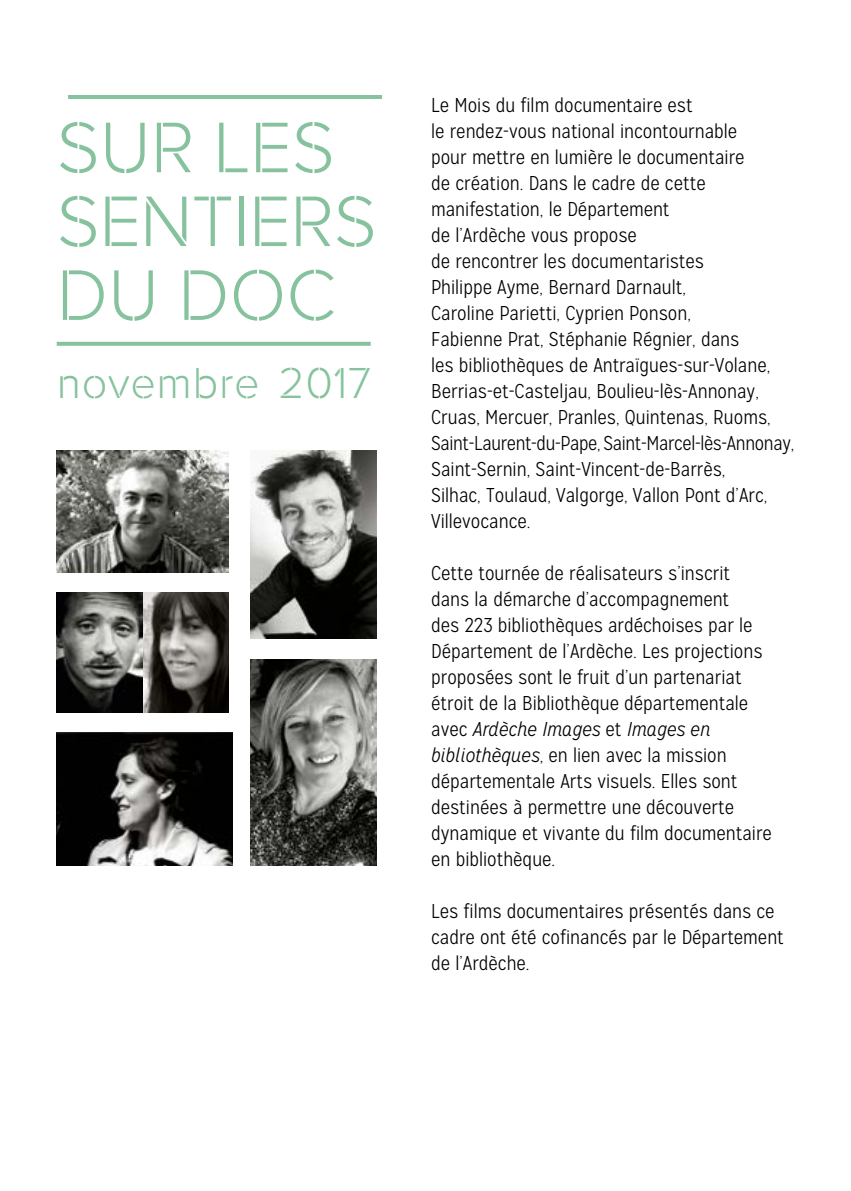
<style>
.page{position:relative;width:851px;height:1191px;background:#fff}
.page>*{position:absolute;margin:0;border:0;box-sizing:border-box;transform-origin:0 0}
.t1{font:74.2px/73.8px "Rafale RU";letter-spacing:-.005em;color:#87c29e}
.t2{font:45px "Rafale RU";letter-spacing:.015em;color:#87c29e}
.t3{font:300 20px/26px "Mission Gothic";color:#000}
.s1{font-style:italic}
</style>
<div class="page">
<svg style="left:57px;top:342px;width:313px;height:4px"></svg>
<hr style="left:68px;top:95px;width:314px;height:4px;background:#87c29e">
<img style="left:57px;top:450px;width:171px;height:122px">
<img style="left:57px;top:592px;width:171px;height:120px">
<img style="left:251px;top:659px;width:126px;height:206px">
<img style="left:251px;top:450px;width:126px;height:188px">
<img style="left:57px;top:732px;width:175px;height:133px">
<h1 class="t1" style="left:57px;top:112px;width:321px">SUR LES<br>SENTIERS<br>DU DOC</h1>
<h2 class="t2" style="left:57px;top:358px;width:315px">novembre 2017</h2>
<p class="t3" style="left:431px;top:92px;width:364px">Le Mois du film documentaire est<br>le rendez‑vous national incontournable<br>pour mettre en lumière le documentaire<br>de création. Dans le cadre de cette manifestation, le Département<br>de l’Ardèche vous propose<br>de rencontrer les documentaristes<br>Philippe Ayme, Bernard Darnault,<br>Caroline Parietti, Cyprien Ponson,<br>Fabienne Prat, Stéphanie Régnier, dans<br>les bibliothèques de Antraïgues‑sur‑Volane, Berrias‑et‑Casteljau, Boulieu‑lès‑Annonay, Cruas, Mercuer, Pranles, Quintenas, Ruoms, Saint‑Laurent‑du‑Pape, Saint‑Marcel‑lès‑Annonay, Saint-Sernin, Saint‑Vincent‑de‑Barrès,<br>Silhac, Toulaud, Valgorge, Vallon Pont d’Arc, Villevocance.</p>
<p class="t3" style="left:431px;top:560px;width:342px">Cette tournée de réalisateurs s’inscrit dans la démarche d’accompagnement<br>des 223 bibliothèques ardéchoises par le Département de l’Ardèche. Les projections proposées sont le fruit d’un partenariat étroit de la Bibliothèque départementale avec <span class="s1">Ardèche Images</span> et <span class="s1">Images en bibliothèques</span>, en lien avec la mission départementale Arts visuels. Elles sont destinées à permettre une découverte dynamique et vivante du film documentaire en bibliothèque.</p>
<p class="t3" style="left:431px;top:898px;width:354px">Les films documentaires présentés dans ce cadre ont été cofinancés par le Département de l’Ardèche.</p>
</div>
